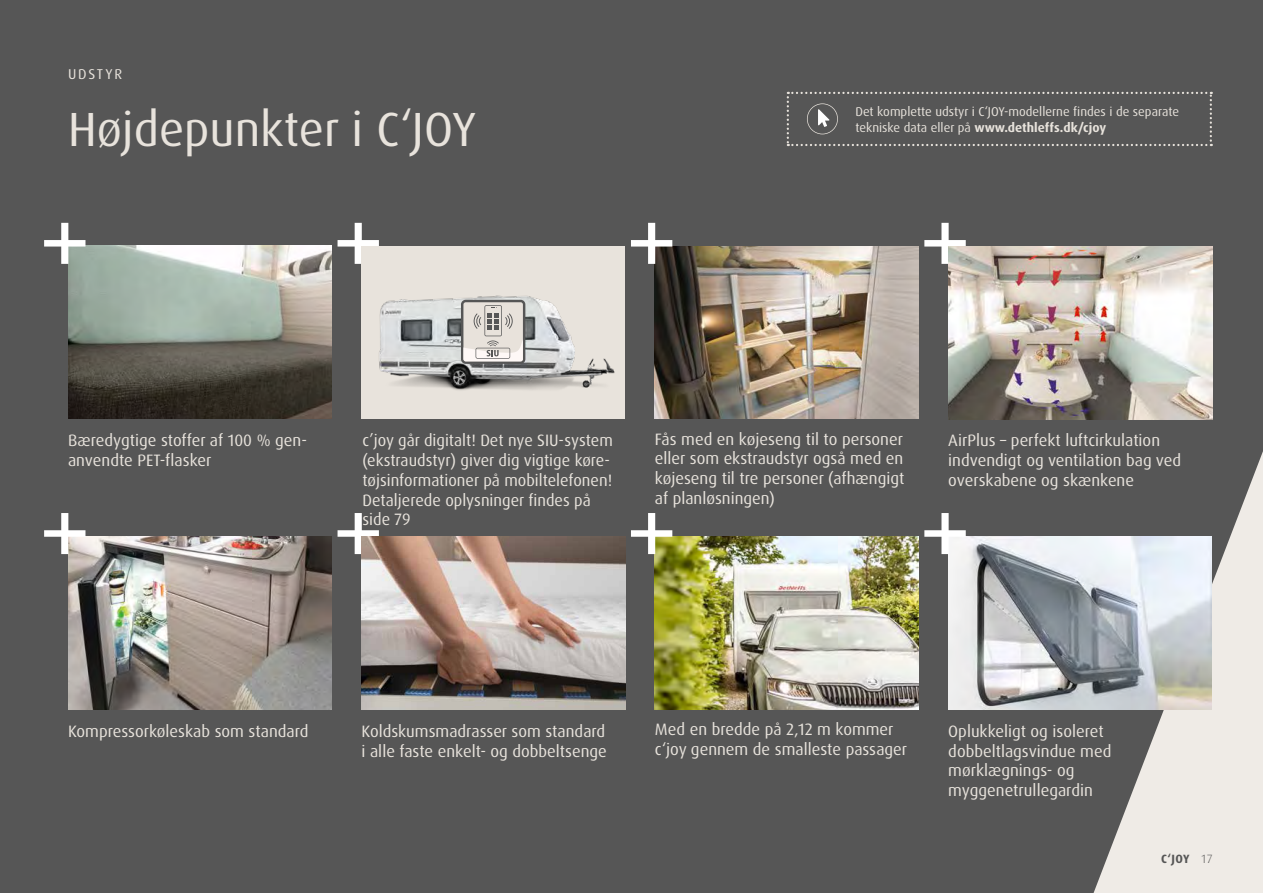
<style>
.page{position:relative;width:1263px;height:893px;background:#565656}
.page>*{position:absolute;margin:0;border:0;box-sizing:border-box;transform-origin:0 0}
.t1{font:48px "Dax Pro";color:#e8e3dc}
.t2{font:16.5px/19.8px "Dax Pro";color:#e8e3dc}
.t3{font:14.25px "Dax Pro";letter-spacing:.125em;color:#e8e3dc}
.t4{font:12.75px/16.5px "Dax OT";color:#e8e3dc}
.t5{font:700 12px "Dax Pro";color:#565656}
.s1{font-weight:700}
.s2{font-family:"Dax OT";font-weight:300}
</style>
<div class="page">
<svg style="left:1093px;top:451px;width:170px;height:442px;fill:#efebe6"></svg>
<img style="left:68px;top:246px;width:264px;height:173px">
<img style="left:68px;top:536px;width:264px;height:173px">
<img style="left:655px;top:246px;width:263px;height:173px">
<img style="left:655px;top:537px;width:263px;height:172px">
<img style="left:948px;top:537px;width:264px;height:172px">
<svg style="left:44px;top:223px;width:41px;height:41px"></svg>
<svg style="left:44px;top:513px;width:41px;height:41px"></svg>
<svg style="left:338px;top:223px;width:41px;height:41px"></svg>
<svg style="left:338px;top:513px;width:41px;height:41px"></svg>
<svg style="left:631px;top:223px;width:41px;height:41px"></svg>
<svg style="left:631px;top:513px;width:41px;height:41px"></svg>
<svg style="left:924px;top:223px;width:42px;height:41px"></svg>
<svg style="left:924px;top:513px;width:42px;height:41px"></svg>
<img style="left:948px;top:246px;width:264px;height:173px">
<img style="left:361px;top:537px;width:264px;height:172px">
<img style="left:342px;top:240px;width:289px;height:193px">
<svg style="left:461px;top:300px;width:64px;height:64px"></svg>
<div style="left:787px;top:92px;width:425px;height:54px;background:#565656"></div>
<p class="t3" style="left:68px;top:65px;width:56px">UDSTYR</p>
<h1 class="t1" style="left:68px;top:99px;width:410px">Højdepunkter i C‘JOY</h1>
<p class="t4" style="left:855px;top:103px;width:325px">Det komplette udstyr i C‘JOY-modellerne findes i de separate tekniske data eller på <span class="s1">www.dethleffs.dk/cjoy</span></p>
<p class="t2" style="left:68px;top:431px;width:241px">Bæredygtige stoffer af 100 % gen&shy;anvendte PET-flasker</p>
<p class="t2" style="left:362px;top:431px;width:252px">c’joy går digitalt! Det nye SIU-system (ekstraudstyr) giver dig vigtige køre&shy;tøjsinformationer på mobiltelefonen!<br>Detaljerede oplysninger findes på side 79</p>
<p class="t2" style="left:655px;top:429px;width:251px;text-align:justify">Fås med en køjeseng til to personer eller som ekstraudstyr også med en køjeseng til tre personer (afhængigt af planløsningen)</p>
<p class="t2" style="left:948px;top:431px;width:234px">AirPlus – perfekt luftcirkulation indvendigt og ventilation bag ved overskabene og skænkene</p>
<p class="t2" style="left:68px;top:721px;width:242px">Kompressorkøleskab som standard</p>
<p class="t2" style="left:361px;top:721px;width:247px">Koldskumsmadrasser som standard i alle faste enkelt- og dobbeltsenge</p>
<p class="t2" style="left:655px;top:719px;width:254px">Med en bredde på 2,12 m kommer c‘joy gennem de smalleste passager</p>
<p class="t2" style="left:948px;top:721px;width:165px">Oplukkeligt og isoleret dobbeltlagsvindue med mørklægnings- og myggenetrullegardin</p>
<p class="t5" style="left:1161px;top:851px;width:53px">C‘JOY <span class="s2">17</span></p>
</div>
